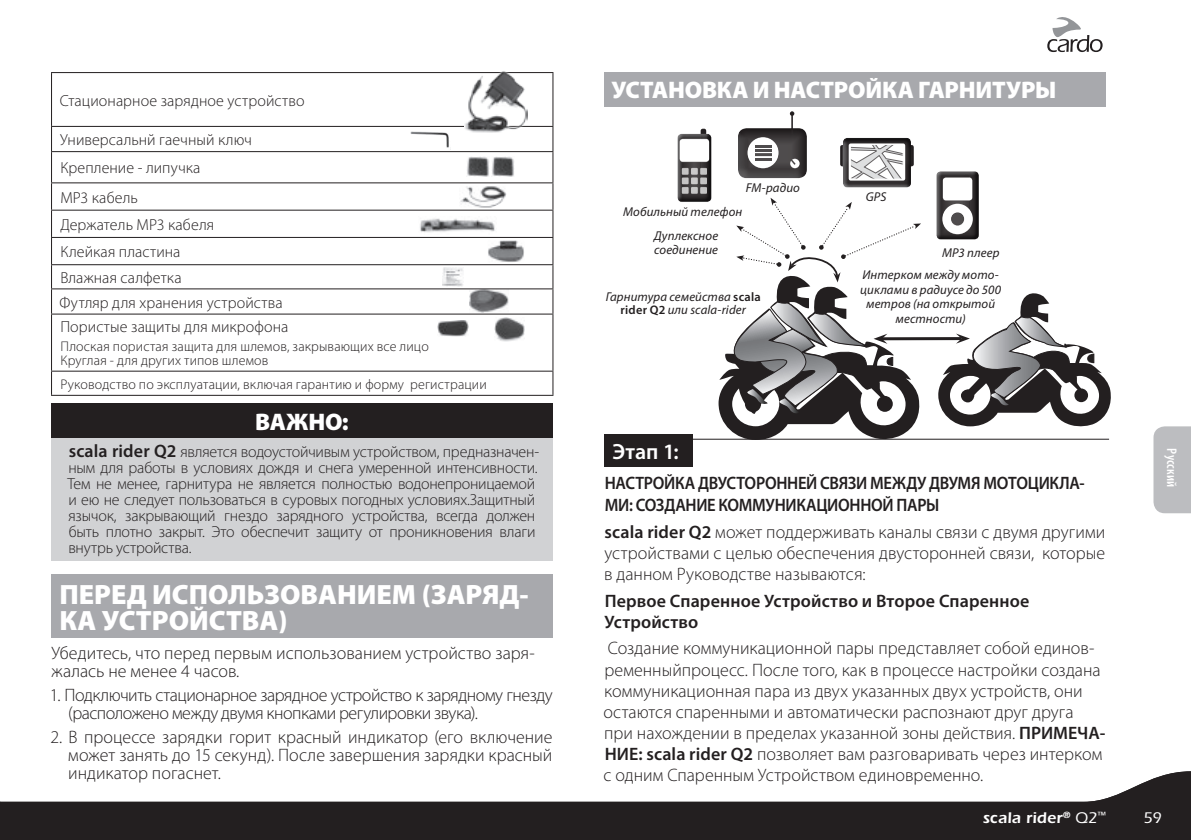
<style>
.page{position:relative;width:1191px;height:840px;background:#fff}
.page>*{position:absolute;margin:0;border:0;box-sizing:border-box;transform-origin:0 0}
._66{font:900 28px/26px "Myriad Pro";color:#fff}
.MAIN_HEADERS{font:900 24px "Myriad Pro";letter-spacing:-.01em;color:#fff}
.t1{font:600 22px "Myriad Pro";color:#fff}
.PRIMARY_Body_Text{font:300 18px/21px "Myriad Pro";color:#231f20;text-align:justify}
.Intented_Regular_Bod{font:300 18px/18px "Myriad Pro";letter-spacing:-.025em;color:#231f20}
.Intented_Regular_Bod-2{font:600 18px/22px "Myriad Pro";letter-spacing:-.02em;color:#231f20;scale:.92 1}
._66-2{font:300 18px/18px "Myriad Pro";color:#231f20}
.PRIMARY_Body_Text-2{font:600 18px/21px "Myriad Pro";letter-spacing:.01em;color:#231f20}
.NOTE_text{font:300 16px/16px "Myriad Pro";letter-spacing:-.015em;color:#231f20}
.Intented_Regular_Bod-3{font:300 16px "Myriad Pro";letter-spacing:.005em;color:#231f20}
.t2{font:600 16px "Itc Eras";letter-spacing:.01em;color:#fff}
.t3{font:500 16px "Itc Eras";color:#fff}
.Intented_Regular_Bod-4{font:300 14px/14px "Myriad Pro";letter-spacing:.01em;color:#231f20}
.t4{font:600 condensed 14px "Myriad Pro";letter-spacing:.02em;color:#fff}
.t5{font:italic 12.8px/14.4px "Myriad Pro";letter-spacing:.01em;color:#231f20;text-align:center}
.s1{font-weight:600;font-size:18px}
.s2{font-weight:600;font-style:normal;font-size:12.4px}
.s3{font-weight:600}
.s4{font-weight:500}
</style>
<div class="page">
<svg style="left:1047px;top:17px;width:55px;height:35px"></svg>
<div style="left:1153px;top:426px;width:38px;height:87px;background:#bcbdc0"></div>
<svg style="left:0;top:771px;width:1191px;height:68px;fill:#231f20"></svg>
<img style="left:469px;top:289px;width:39px;height:24px">
<hr style="left:51px;top:72px;width:502px;height:1px;background:#231f20">
<hr style="left:51px;top:73px;width:1px;height:53px;background:#231f20">
<hr style="left:552px;top:73px;width:1px;height:53px;background:#231f20">
<hr style="left:51px;top:126px;width:502px;height:1px;background:#231f20">
<svg style="left:51px;top:127px;width:1px;height:24px"></svg>
<svg style="left:552px;top:127px;width:1px;height:24px"></svg>
<hr style="left:51px;top:151px;width:502px;height:1px;background:#231f20">
<hr style="left:51px;top:152px;width:1px;height:30px;background:#231f20">
<hr style="left:552px;top:152px;width:1px;height:30px;background:#231f20">
<hr style="left:51px;top:182px;width:502px;height:1px;background:#231f20">
<hr style="left:51px;top:209px;width:502px;height:1px;background:#231f20">
<hr style="left:51px;top:237px;width:502px;height:1px;background:#231f20">
<hr style="left:51px;top:264px;width:502px;height:1px;background:#231f20">
<hr style="left:51px;top:288px;width:502px;height:1px;background:#231f20">
<svg style="left:51px;top:183px;width:1px;height:130px"></svg>
<svg style="left:552px;top:183px;width:1px;height:130px"></svg>
<hr style="left:51px;top:313px;width:502px;height:1px;background:#231f20">
<hr style="left:51px;top:314px;width:1px;height:56px;background:#231f20">
<hr style="left:552px;top:314px;width:1px;height:56px;background:#231f20">
<hr style="left:51px;top:370px;width:502px;height:1px;background:#231f20">
<svg style="left:51px;top:371px;width:1px;height:23px"></svg>
<svg style="left:552px;top:371px;width:1px;height:23px"></svg>
<hr style="left:51px;top:394px;width:502px;height:1px;background:#231f20">
<div style="left:51px;top:403px;width:502px;height:34px;background:#231f20"></div>
<div style="left:51px;top:437px;width:502px;height:123px;background:#d1d2d4"></div>
<div style="left:51px;top:574px;width:502px;height:63px;background:#a8a9ad"></div>
<div style="left:604px;top:72px;width:502px;height:34px;background:#a8a9ad"></div>
<div style="left:604px;top:434px;width:88px;height:33px;background:#231f20"></div>
<hr style="left:607px;top:438px;width:502px;height:1px;background:#231f20">
<hr style="left:882px;top:337px;width:79px;height:3px;background:#231f20">
<svg style="left:718px;top:198px;width:203px;height:242px"></svg>
<div style="left:838px;top:136px;width:75px;height:53px;background:#fff;opacity:.75"></div>
<div style="left:934px;top:169px;width:45px;height:71px;background:#fff;opacity:.75"></div>
<div style="left:675px;top:127px;width:38px;height:75px;background:#fff;opacity:.75"></div>
<div style="left:735px;top:111px;width:72px;height:70px;background:#fff;opacity:.75"></div>
<svg style="left:938px;top:293px;width:173px;height:134px"></svg>
<img style="left:438px;top:320px;width:31px;height:17px">
<img style="left:494px;top:317px;width:30px;height:24px">
<img style="left:488px;top:240px;width:36px;height:22px">
<img style="left:492px;top:157px;width:22px;height:19px">
<img style="left:467px;top:157px;width:22px;height:19px">
<img style="left:410px;top:131px;width:39px;height:17px">
<img style="left:464px;top:71px;width:63px;height:61px">
<img style="left:443px;top:267px;width:20px;height:19px">
<img style="left:460px;top:186px;width:46px;height:22px">
<img style="left:420px;top:218px;width:75px;height:15px">
<p class="Intented_Regular_Bod-3" style="left:60px;top:90px;width:246px">Стационарное зарядное устройство</p>
<p class="Intented_Regular_Bod-3" style="left:60px;top:130px;width:193px">Универсальнй гаечный ключ</p>
<p class="Intented_Regular_Bod-3" style="left:60px;top:158px;width:142px">Крепление - липучка</p>
<p class="Intented_Regular_Bod-3" style="left:60px;top:187px;width:79px">МР3 кабель</p>
<p class="Intented_Regular_Bod-3" style="left:60px;top:215px;width:155px">Держатель МР3 кабеля</p>
<p class="Intented_Regular_Bod-3" style="left:60px;top:242px;width:122px">Клейкая пластина</p>
<p class="Intented_Regular_Bod-3" style="left:60px;top:268px;width:123px">Влажная салфетка</p>
<p class="Intented_Regular_Bod-3" style="left:60px;top:292px;width:225px">Футляр для хранения устройства</p>
<p class="Intented_Regular_Bod-3" style="left:60px;top:316px;width:230px">Пористые защиты для микрофона</p>
<p class="Intented_Regular_Bod-4" style="left:61px;top:339px;width:370px">Плоская пористая защита для шлемов, закрывающих все лицо<br>Круглая - для других типов шлемов</p>
<p class="Intented_Regular_Bod-4" style="left:61px;top:376px;width:428px">Руководство по эксплуатации, включая гарантию и форму регистрации</p>
<p class="MAIN_HEADERS" style="left:255px;top:405px;width:95px">ВАЖНО:</p>
<p class="NOTE_text" style="left:67px;top:443px;width:473px"><span class="s1">scala rider Q2</span> является водоустойчивым устройством, предназначен&shy;ным для работы в условиях дождя и снега умеренной интенсивности.<br>Тем не менее, гарнитура не является полностью водонепроницаемой и ею не следует пользоваться в суровых погодных условиях.Защитный язычок, закрывающий гнездо зарядного устройства, всегда должен быть плотно закрыт. Это обеспечит защиту от проникновения влаги внутрь устройства.</p>
<p class="_66" style="left:59px;top:579px;width:471px">ПЕРЕД ИСПОЛЬЗОВАНИЕМ (ЗАРЯД-<br>КА УСТРОЙСТВА)</p>
<p class="_66-2" style="left:51px;top:643px;width:485px">Убедитесь, что перед первым использованием устройство заря&shy;жалась не менее 4 часов.</p>
<p class="Intented_Regular_Bod" style="left:68px;top:685px;width:486px;text-indent:-18px">1. Подключить стационарное зарядное устройство к зарядному гнезду (расположено между двумя кнопками регулировки звука).</p>
<p class="Intented_Regular_Bod" style="left:68px;top:727px;width:486px;text-align:justify;text-indent:-18px">2. В процессе зарядки горит красный индикатор (его включение может занять до 15 секунд). После завершения зарядки красный индикатор погаснет.</p>
<p class="MAIN_HEADERS" style="left:611px;top:74px;width:447px">УСТАНОВКА И НАСТРОЙКА ГАРНИТУРЫ</p>
<p class="t5" style="left:745px;top:180px;width:56px">FM-радио</p>
<p class="t5" style="left:623px;top:204px;width:121px">Мобильный телефон</p>
<p class="t5" style="left:654px;top:228px;width:66px;text-align:left">Дуплексное соединение</p>
<p class="t5" style="left:606px;top:290px;width:156px;line-height:13px">Гарнитура семейства <span class="s2">scala rider Q2</span> или scala-rider</p>
<p class="t5" style="left:865px;top:190px;width:22px">GPS</p>
<p class="t5" style="left:942px;top:245px;width:59px">МР3 плеер</p>
<p class="t5" style="left:860px;top:267px;width:142px">Интерком между мото&shy;циклами в радиусе до 500 метров (на открытой местности)</p>
<p class="t1" style="left:612px;top:437px;width:68px">Этап 1:</p>
<p class="Intented_Regular_Bod-2" style="left:605px;top:471px;width:523px">НАСТРОЙКА ДВУСТОРОННЕЙ СВЯЗИ МЕЖДУ ДВУМЯ МОТОЦИКЛА-<br>МИ: СОЗДАНИЕ КОММУНИКАЦИОННОЙ ПАРЫ</p>
<p class="PRIMARY_Body_Text" style="left:604px;top:521px;width:502px"><span class="s3">scala rider Q2</span> может поддерживать каналы связи с двумя другими устройствами с целью обеспечения двусторонней связи, которые в данном Руководстве называются:</p>
<p class="PRIMARY_Body_Text-2" style="left:604px;top:589px;width:426px">Первое Cпаренное Устройство и Второе Cпаренное<br>Устройство</p>
<p class="PRIMARY_Body_Text" style="left:603px;top:637px;width:503px;text-align:left">Создание коммуникационной пары представляет собой единов&shy;ременныйпроцесс. После того, как в процессе настройки создана коммуникационная пара из двух указанных двух устройств, они остаются спаренными и автоматически распознают друг друга при нахождении в пределах указанной зоны действия. <span class="s3">ПРИМЕЧА-НИЕ: scala rider Q2</span> позволяет вам разговаривать через интерком с одним Спаренным Устройством единовременно.</p>
<p class="t4" style="left:1180px;top:448px;width:41px;rotate:90deg">Русский</p>
<p class="t2" style="left:982px;top:808px;width:125px">scala rider<sup>®</sup> <span class="s4">Q2</span><sup>™</sup></p>
<p class="t3" style="left:1143px;top:807px;width:20px">59</p>
<p class="t3" style="left:1075px;top:808px;width:23px">FM</p>
</div>
